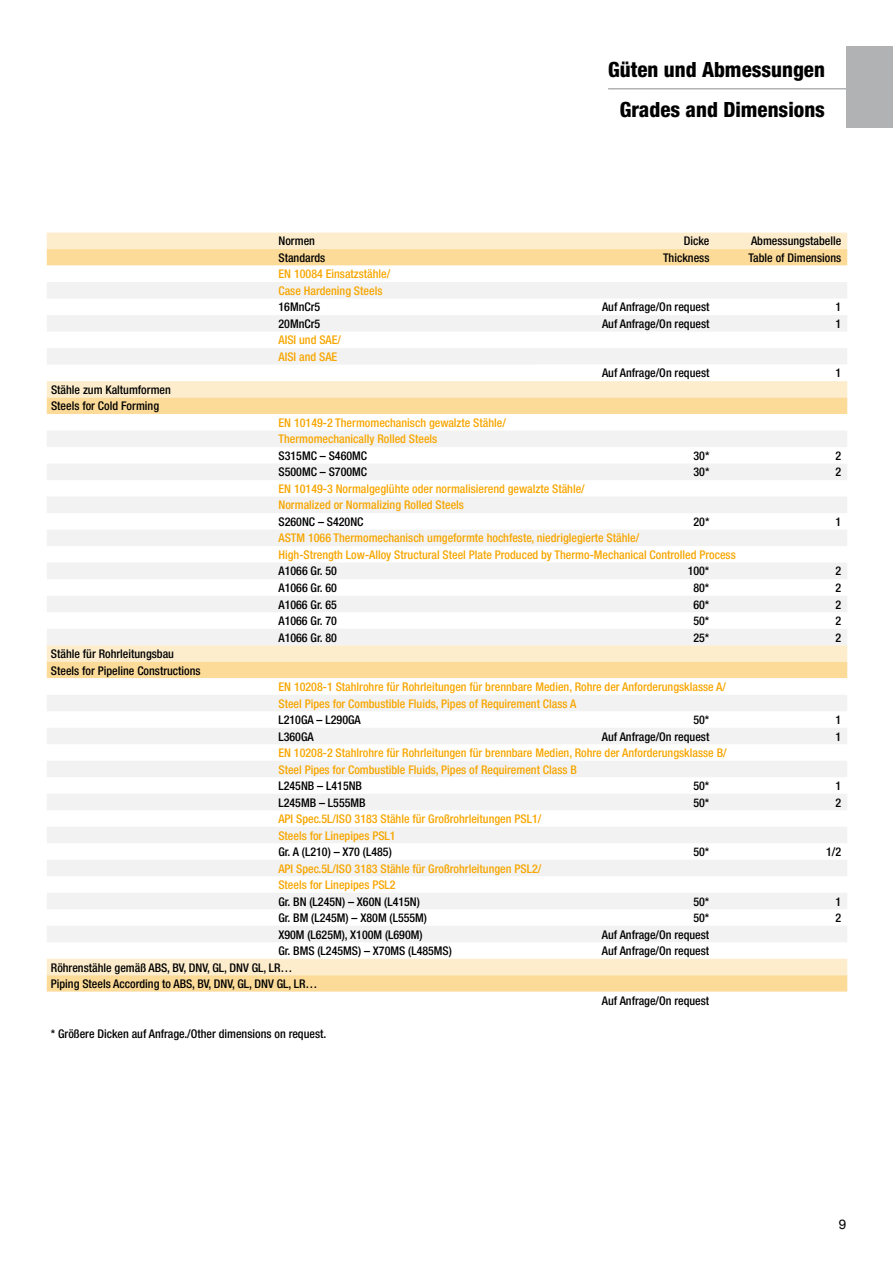
<style>
.page{position:relative;width:893px;height:1263px;background:#fff}
.page>*{position:absolute;margin:0;border:0;box-sizing:border-box;transform-origin:0 0}
.t1{font:800 condensed 21px/40.5px "Helvetica Neue LT Pro";color:#000;text-align:center}
.t2{font:13.5px "Helvetica Neue";color:#000}
.t3{font:500 condensed 12px/16.5px "Helvetica Neue LT Pro";color:#f7a600}
.t4{font:500 condensed 12px/16.5px "Helvetica Neue LT Pro";color:#000}
</style>
<div class="page">
<div style="left:846px;top:47px;width:47px;height:81px;background:#b1b2b3"></div>
<hr style="left:608px;top:88px;width:285px;height:2px;background:#b1b2b3">
<div style="left:47px;top:233px;width:800px;height:16px;background:#fdedcc"></div>
<div style="left:47px;top:249px;width:800px;height:17px;background:#fcdb99"></div>
<svg style="left:47px;top:958px;width:800px;height:34px;background:#fce5b5"></svg>
<svg style="left:47px;top:282px;width:800px;height:429px"></svg>
<svg style="left:536px;top:365px;width:311px;height:16px"></svg>
<svg style="left:47px;top:728px;width:800px;height:214px;fill:#f2f2f2"></svg>
<h1 class="t1" style="left:608px;top:49px;width:218px">Güten und Abmessungen<br>Grades and Dimensions</h1>
<p class="t4" style="left:51px;top:381px;width:121px">Stähle zum Kaltumformen<br>Steels for Cold Forming</p>
<p class="t4" style="left:51px;top:645px;width:151px">Stähle für Rohrleitungsbau<br>Steels for Pipeline Constructions</p>
<p class="t4" style="left:279px;top:233px;width:38px">Normen</p>
<p class="t4" style="left:684px;top:233px;width:27px">Dicke</p>
<p class="t4" style="left:751px;top:233px;width:92px">Abmessungstabelle</p>
<p class="t4" style="left:279px;top:249px;width:48px">Standards</p>
<p class="t4" style="left:663px;top:249px;width:48px">Thickness</p>
<p class="t4" style="left:749px;top:249px;width:94px">Table of Dimensions</p>
<p class="t3" style="left:279px;top:266px;width:113px">EN 10084 Einsatzstähle/<br>Case Hardening Steels</p>
<p class="t4" style="left:279px;top:299px;width:43px">16MnCr5</p>
<p class="t4" style="left:602px;top:299px;width:109px">Auf Anfrage/On request</p>
<p class="t4" style="left:835px;top:299px;width:7px">1</p>
<p class="t4" style="left:279px;top:315px;width:43px">20MnCr5</p>
<p class="t4" style="left:602px;top:315px;width:109px">Auf Anfrage/On request</p>
<p class="t4" style="left:835px;top:315px;width:7px">1</p>
<p class="t3" style="left:279px;top:332px;width:64px">AISI und SAE/<br>AISI and SAE</p>
<p class="t4" style="left:602px;top:365px;width:109px">Auf Anfrage/On request</p>
<p class="t4" style="left:835px;top:365px;width:7px">1</p>
<p class="t3" style="left:279px;top:414px;width:229px">EN 10149-2 Thermomechanisch gewalzte Stähle/<br>Thermomechanically Rolled Steels</p>
<p class="t4" style="left:279px;top:447px;width:90px">S315MC – S460MC</p>
<p class="t4" style="left:693px;top:447px;width:17px">30*</p>
<p class="t4" style="left:835px;top:447px;width:7px">2</p>
<p class="t4" style="left:279px;top:464px;width:90px">S500MC – S700MC</p>
<p class="t4" style="left:693px;top:464px;width:17px">30*</p>
<p class="t4" style="left:835px;top:464px;width:7px">2</p>
<p class="t3" style="left:278px;top:480px;width:308px">EN 10149-3 Normalgeglühte oder normalisierend gewalzte Stähle/<br>Normalized or Normalizing Rolled Steels</p>
<p class="t4" style="left:278px;top:513px;width:87px">S260NC – S420NC</p>
<p class="t4" style="left:693px;top:513px;width:17px">20*</p>
<p class="t4" style="left:835px;top:513px;width:7px">1</p>
<p class="t3" style="left:278px;top:530px;width:459px">ASTM 1066 Thermomechanisch umgeformte hochfeste, niedriglegierte Stähle/<br>High-Strength Low-Alloy Structural Steel Plate Produced by Thermo-Mechanical Controlled Process</p>
<p class="t4" style="left:278px;top:563px;width:60px">A1066 Gr. 50</p>
<p class="t4" style="left:688px;top:563px;width:23px">100*</p>
<p class="t4" style="left:835px;top:563px;width:7px">2</p>
<p class="t4" style="left:278px;top:579px;width:60px">A1066 Gr. 60</p>
<p class="t4" style="left:693px;top:579px;width:17px">80*</p>
<p class="t4" style="left:835px;top:579px;width:7px">2</p>
<p class="t4" style="left:278px;top:596px;width:60px">A1066 Gr. 65</p>
<p class="t4" style="left:693px;top:596px;width:17px">60*</p>
<p class="t4" style="left:835px;top:596px;width:7px">2</p>
<p class="t4" style="left:278px;top:612px;width:60px">A1066 Gr. 70</p>
<p class="t4" style="left:693px;top:612px;width:17px">50*</p>
<p class="t4" style="left:835px;top:612px;width:7px">2</p>
<p class="t4" style="left:278px;top:629px;width:60px">A1066 Gr. 80</p>
<p class="t4" style="left:693px;top:629px;width:17px">25*</p>
<p class="t4" style="left:835px;top:629px;width:7px">2</p>
<p class="t3" style="left:278px;top:678px;width:449px">EN 10208-1 Stahlrohre für Rohrleitungen für brennbare Medien, Rohre der Anforderungsklasse A/<br>Steel Pipes for Combustible Fluids, Pipes of Requirement Class A</p>
<p class="t4" style="left:278px;top:711px;width:84px">L210GA – L290GA</p>
<p class="t4" style="left:693px;top:711px;width:17px">50*</p>
<p class="t4" style="left:835px;top:711px;width:7px">1</p>
<p class="t4" style="left:278px;top:728px;width:37px">L360GA</p>
<p class="t4" style="left:602px;top:728px;width:109px">Auf Anfrage/On request</p>
<p class="t4" style="left:835px;top:728px;width:7px">1</p>
<p class="t3" style="left:278px;top:744px;width:450px">EN 10208-2 Stahlrohre für Rohrleitungen für brennbare Medien, Rohre der Anforderungsklasse B/<br>Steel Pipes for Combustible Fluids, Pipes of Requirement Class B</p>
<p class="t4" style="left:278px;top:777px;width:85px">L245NB – L415NB</p>
<p class="t4" style="left:693px;top:777px;width:17px">50*</p>
<p class="t4" style="left:835px;top:777px;width:7px">1</p>
<p class="t4" style="left:278px;top:794px;width:89px">L245MB – L555MB</p>
<p class="t4" style="left:693px;top:794px;width:17px">50*</p>
<p class="t4" style="left:835px;top:794px;width:7px">2</p>
<p class="t3" style="left:278px;top:810px;width:264px">API Spec.5L/ISO 3183 Stähle für Großrohrleitungen PSL1/<br>Steels for Linepipes PSL1</p>
<p class="t4" style="left:278px;top:843px;width:115px">Gr. A (L210) – X70 (L485)</p>
<p class="t4" style="left:693px;top:843px;width:17px">50*</p>
<p class="t4" style="left:826px;top:843px;width:17px">1/2</p>
<p class="t3" style="left:278px;top:860px;width:264px">API Spec.5L/ISO 3183 Stähle für Großrohrleitungen PSL2/<br>Steels for Linepipes PSL2</p>
<p class="t4" style="left:278px;top:893px;width:143px">Gr. BN (L245N) – X60N (L415N)</p>
<p class="t4" style="left:693px;top:893px;width:17px">50*</p>
<p class="t4" style="left:835px;top:893px;width:7px">1</p>
<p class="t4" style="left:278px;top:909px;width:150px">Gr. BM (L245M) – X80M (L555M)</p>
<p class="t4" style="left:693px;top:909px;width:17px">50*</p>
<p class="t4" style="left:835px;top:909px;width:7px">2</p>
<p class="t4" style="left:278px;top:926px;width:146px">X90M (L625M), X100M (L690M)</p>
<p class="t4" style="left:602px;top:926px;width:109px">Auf Anfrage/On request</p>
<p class="t4" style="left:278px;top:942px;width:175px">Gr. BMS (L245MS) – X70MS (L485MS)</p>
<p class="t4" style="left:602px;top:942px;width:109px">Auf Anfrage/On request</p>
<p class="t4" style="left:51px;top:959px;width:268px">Röhrenstähle gemäß ABS, BV, DNV, GL, DNV GL, LR…<br>Piping Steels According to ABS, BV, DNV, GL, DNV GL, LR…</p>
<p class="t4" style="left:602px;top:992px;width:109px">Auf Anfrage/On request</p>
<p class="t4" style="left:51px;top:1025px;width:277px">* Größere Dicken auf Anfrage./Other dimensions on request.</p>
<p class="t2" style="left:839px;top:1214px;width:9px">9</p>
</div>
